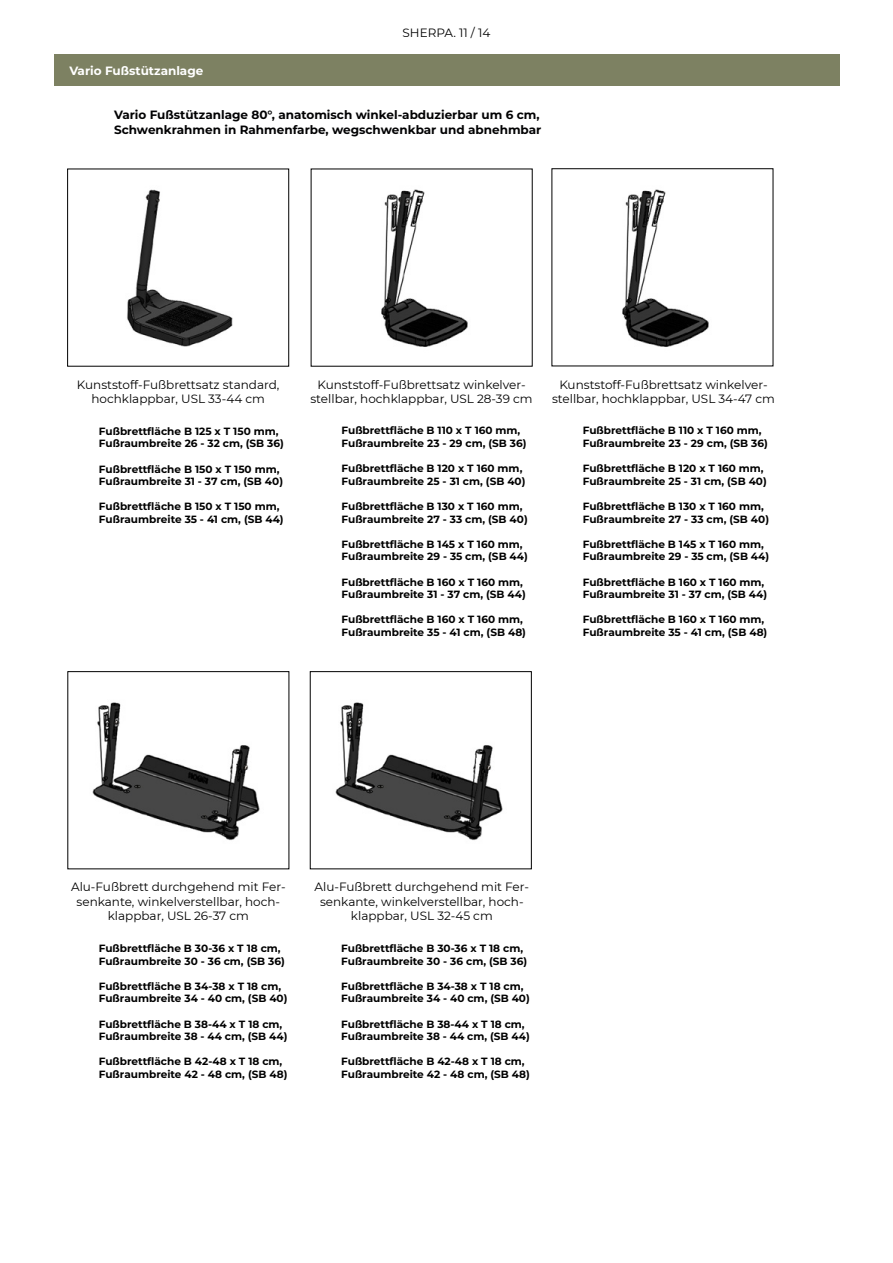
<style>
.page{position:relative;width:893px;height:1263px;background:#fff}
.page>*{position:absolute;margin:0;border:0;box-sizing:border-box;transform-origin:0 0}
.t1{font:12px/14.4px "Montserrat";color:#000;text-align:center}
.t2{font:700 12px/15px "Montserrat";color:#020203}
.t3{font:700 12px "Montserrat";color:#fff}
.t4{font:700 10.5px/12.6px "Montserrat";color:#000}
</style>
<div class="page">
<img style="left:335px;top:702px;width:168px;height:138px">
<div style="left:310px;top:671px;width:222px;height:198px;border:1px solid #000"></div>
<img style="left:622px;top:189px;width:87px;height:158px">
<div style="left:54px;top:54px;width:785px;height:32px;background:#7d8162"></div>
<img style="left:381px;top:189px;width:87px;height:158px">
<img style="left:127px;top:189px;width:106px;height:158px">
<div style="left:67px;top:169px;width:222px;height:198px;border:1px solid #000"></div>
<img style="left:92px;top:702px;width:168px;height:138px">
<p class="t3" style="left:69px;top:62px;width:136px">Vario Fußstützanlage</p>
<p class="t1" style="left:403px;top:25px;width:89px">SHERPA. 11 / 14</p>
<p class="t2" style="left:114px;top:107px;width:429px">Vario Fußstützanlage 80°, anatomisch winkel-abduzierbar um 6 cm,<br>Schwenkrahmen in Rahmenfarbe, wegschwenkbar und abnehmbar</p>
<p class="t1" style="left:77px;top:377px;width:204px">Kunststoff-Fußbrettsatz standard, hochklappbar, USL 33-44 cm</p>
<p class="t4" style="left:99px;top:424px;width:186px">Fußbrettfläche B 125 x T 150 mm,<br>Fußraumbreite 26 - 32 cm, (SB 36)</p>
<p class="t4" style="left:99px;top:462px;width:186px">Fußbrettfläche B 150 x T 150 mm,<br>Fußraumbreite 31 - 37 cm, (SB 40)</p>
<p class="t4" style="left:99px;top:500px;width:186px">Fußbrettfläche B 150 x T 150 mm,<br>Fußraumbreite 35 - 41 cm, (SB 44)</p>
<p class="t1" style="left:310px;top:377px;width:224px">Kunststoff-Fußbrettsatz winkelver&shy;stellbar, hochklappbar, USL 28-39 cm</p>
<p class="t4" style="left:342px;top:424px;width:186px">Fußbrettfläche B 110 x T 160 mm,<br>Fußraumbreite 23 - 29 cm, (SB 36)</p>
<p class="t4" style="left:342px;top:462px;width:185px">Fußbrettfläche B 120 x T 160 mm,<br>Fußraumbreite 25 - 31 cm, (SB 40)</p>
<p class="t4" style="left:342px;top:499px;width:188px">Fußbrettfläche B 130 x T 160 mm,<br>Fußraumbreite 27 - 33 cm, (SB 40)</p>
<p class="t4" style="left:342px;top:537px;width:188px">Fußbrettfläche B 145 x T 160 mm,<br>Fußraumbreite 29 - 35 cm, (SB 44)</p>
<p class="t4" style="left:342px;top:575px;width:186px">Fußbrettfläche B 160 x T 160 mm,<br>Fußraumbreite 31 - 37 cm, (SB 44)</p>
<p class="t4" style="left:342px;top:613px;width:186px">Fußbrettfläche B 160 x T 160 mm,<br>Fußraumbreite 35 - 41 cm, (SB 48)</p>
<p class="t1" style="left:552px;top:377px;width:224px">Kunststoff-Fußbrettsatz winkelver&shy;stellbar, hochklappbar, USL 34-47 cm</p>
<p class="t4" style="left:583px;top:424px;width:186px">Fußbrettfläche B 110 x T 160 mm,<br>Fußraumbreite 23 - 29 cm, (SB 36)</p>
<p class="t4" style="left:583px;top:462px;width:185px">Fußbrettfläche B 120 x T 160 mm,<br>Fußraumbreite 25 - 31 cm, (SB 40)</p>
<p class="t4" style="left:583px;top:499px;width:188px">Fußbrettfläche B 130 x T 160 mm,<br>Fußraumbreite 27 - 33 cm, (SB 40)</p>
<p class="t4" style="left:583px;top:537px;width:188px">Fußbrettfläche B 145 x T 160 mm,<br>Fußraumbreite 29 - 35 cm, (SB 44)</p>
<p class="t4" style="left:583px;top:575px;width:186px">Fußbrettfläche B 160 x T 160 mm,<br>Fußraumbreite 31 - 37 cm, (SB 44)</p>
<p class="t4" style="left:583px;top:613px;width:186px">Fußbrettfläche B 160 x T 160 mm,<br>Fußraumbreite 35 - 41 cm, (SB 48)</p>
<p class="t1" style="left:71px;top:879px;width:216px">Alu-Fußbrett durchgehend mit Fer&shy;senkante, winkelverstellbar, hoch&shy;klappbar, USL 26-37 cm</p>
<p class="t4" style="left:99px;top:941px;width:187px">Fußbrettfläche B 30-36 x T 18 cm,<br>Fußraumbreite 30 - 36 cm, (SB 36)</p>
<p class="t4" style="left:99px;top:979px;width:190px">Fußbrettfläche B 34-38 x T 18 cm,<br>Fußraumbreite 34 - 40 cm, (SB 40)</p>
<p class="t4" style="left:99px;top:1017px;width:190px">Fußbrettfläche B 38-44 x T 18 cm,<br>Fußraumbreite 38 - 44 cm, (SB 44)</p>
<p class="t4" style="left:99px;top:1055px;width:190px">Fußbrettfläche B 42-48 x T 18 cm,<br>Fußraumbreite 42 - 48 cm, (SB 48)</p>
<p class="t1" style="left:315px;top:879px;width:216px">Alu-Fußbrett durchgehend mit Fer&shy;senkante, winkelverstellbar, hoch&shy;klappbar, USL 32-45 cm</p>
<p class="t4" style="left:341px;top:941px;width:187px">Fußbrettfläche B 30-36 x T 18 cm,<br>Fußraumbreite 30 - 36 cm, (SB 36)</p>
<p class="t4" style="left:341px;top:979px;width:190px">Fußbrettfläche B 34-38 x T 18 cm,<br>Fußraumbreite 34 - 40 cm, (SB 40)</p>
<p class="t4" style="left:341px;top:1017px;width:190px">Fußbrettfläche B 38-44 x T 18 cm,<br>Fußraumbreite 38 - 44 cm, (SB 44)</p>
<p class="t4" style="left:341px;top:1055px;width:190px">Fußbrettfläche B 42-48 x T 18 cm,<br>Fußraumbreite 42 - 48 cm, (SB 48)</p>
</div>
